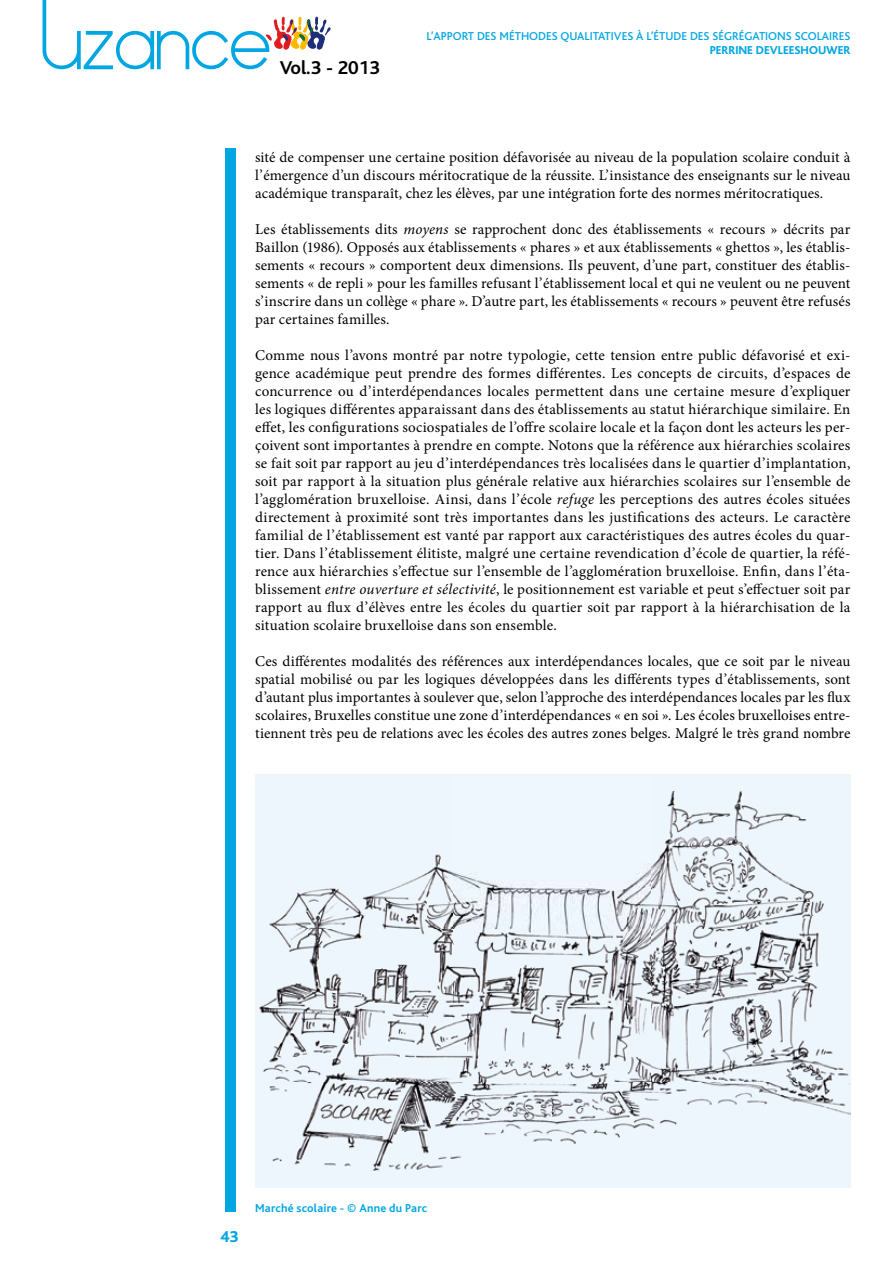
<style>
.page{position:relative;width:893px;height:1263px;background:#fff}
.page>*{position:absolute;margin:0;border:0;box-sizing:border-box;transform-origin:0 0}
.t1{font:700 19.5px "Bliss";color:#000}
.t2{font:800 16.5px "Bliss";color:#00a6e2}
.t3{font:15px/18px "Minion Pro";letter-spacing:.005em;color:#000;text-align:justify}
.t4{font:500 12px "Bliss";color:#00a6e2}
.t5{font:700 12px "Bliss";letter-spacing:.015em;color:#00a6e2}
.t6{font:800 12px "Bliss";color:#00a6e2}
.s1{font-style:italic}
</style>
<div class="page">
<div style="left:225px;top:149px;width:11px;height:1063px;background:#00a6e2"></div>
<svg style="left:43px;top:0;width:288px;height:69px"></svg>
<img style="left:255px;top:777px;width:595px;height:407px">
<h1 class="t1" style="left:280px;top:58px;width:102px">Vol.3 - 2013</h1>
<p class="t4" style="left:426px;top:30px;width:425px">L’APPORT DES MÉTHODES QUALITATIVES À L’ÉTUDE DES SÉGRÉGATIONS SCOLAIRES</p>
<p class="t6" style="left:710px;top:44px;width:142px">PERRINE DEVLEESHOUWER</p>
<p class="t3" style="left:255px;top:148px;width:597px">sité de compenser une certaine position défavorisée au niveau de la population scolaire conduit à l’émergence d’un discours méritocratique de la réussite. L’insistance des enseignants sur le niveau académique transparaît, chez les élèves, par une intégration forte des normes méritocratiques.</p>
<p class="t3" style="left:255px;top:220px;width:597px">Les établissements dits <span class="s1">moyens</span> se rapprochent donc des établissements « recours » décrits par Baillon (1986). Opposés aux établissements « phares » et aux établissements « ghettos », les établis&shy;sements « recours » comportent deux dimensions. Ils peuvent, d’une part, constituer des établis&shy;sements « de repli » pour les familles refusant l’établissement local et qui ne veulent ou ne peuvent s’inscrire dans un collège « phare ». D’autre part, les établissements « recours » peuvent être refusés par certaines familles.</p>
<p class="t3" style="left:255px;top:346px;width:597px">Comme nous l’avons montré par notre typologie, cette tension entre public défavorisé et exi&shy;gence académique peut prendre des formes différentes. Les concepts de circuits, d’espaces de concurrence ou d’interdépendances locales permettent dans une certaine mesure d’expliquer les logiques différentes apparaissant dans des établissements au statut hiérarchique similaire. En effet, les configurations sociospatiales de l’offre scolaire locale et la façon dont les acteurs les per&shy;çoivent sont importantes à prendre en compte. Notons que la référence aux hiérarchies scolaires se fait soit par rapport au jeu d’interdépendances très localisées dans le quartier d’implantation, soit par rapport à la situation plus générale relative aux hiérarchies scolaires sur l’ensemble de l’agglomération bruxelloise. Ainsi, dans l’école <span class="s1">refuge</span> les perceptions des autres écoles situées directement à proximité sont très importantes dans les justifications des acteurs. Le caractère familial de l’établissement est vanté par rapport aux caractéristiques des autres écoles du quar&shy;tier. Dans l’établissement élitiste, malgré une certaine revendication d’école de quartier, la réfé&shy;rence aux hiérarchies s’effectue sur l’ensemble de l’agglomération bruxelloise. Enfin, dans l’éta&shy;blissement <span class="s1">entre ouverture et sélectivité</span>, le positionnement est variable et peut s’effectuer soit par rapport au flux d’élèves entre les écoles du quartier soit par rapport à la hiérarchisation de la situation scolaire bruxelloise dans son ensemble.</p>
<p class="t3" style="left:255px;top:652px;width:597px">Ces différentes modalités des références aux interdépendances locales, que ce soit par le niveau spatial mobilisé ou par les logiques développées dans les différents types d’établissements, sont d’autant plus importantes à soulever que, selon l’approche des interdépendances locales par les flux scolaires, Bruxelles constitue une zone d’interdépendances « en soi ». Les écoles bruxelloises entre&shy;tiennent très peu de relations avec les écoles des autres zones belges. Malgré le très grand nombre</p>
<p class="t2" style="left:221px;top:1228px;width:20px">43</p>
<p class="t5" style="left:255px;top:1202px;width:173px">Marché scolaire - © Anne du Parc</p>
</div>
